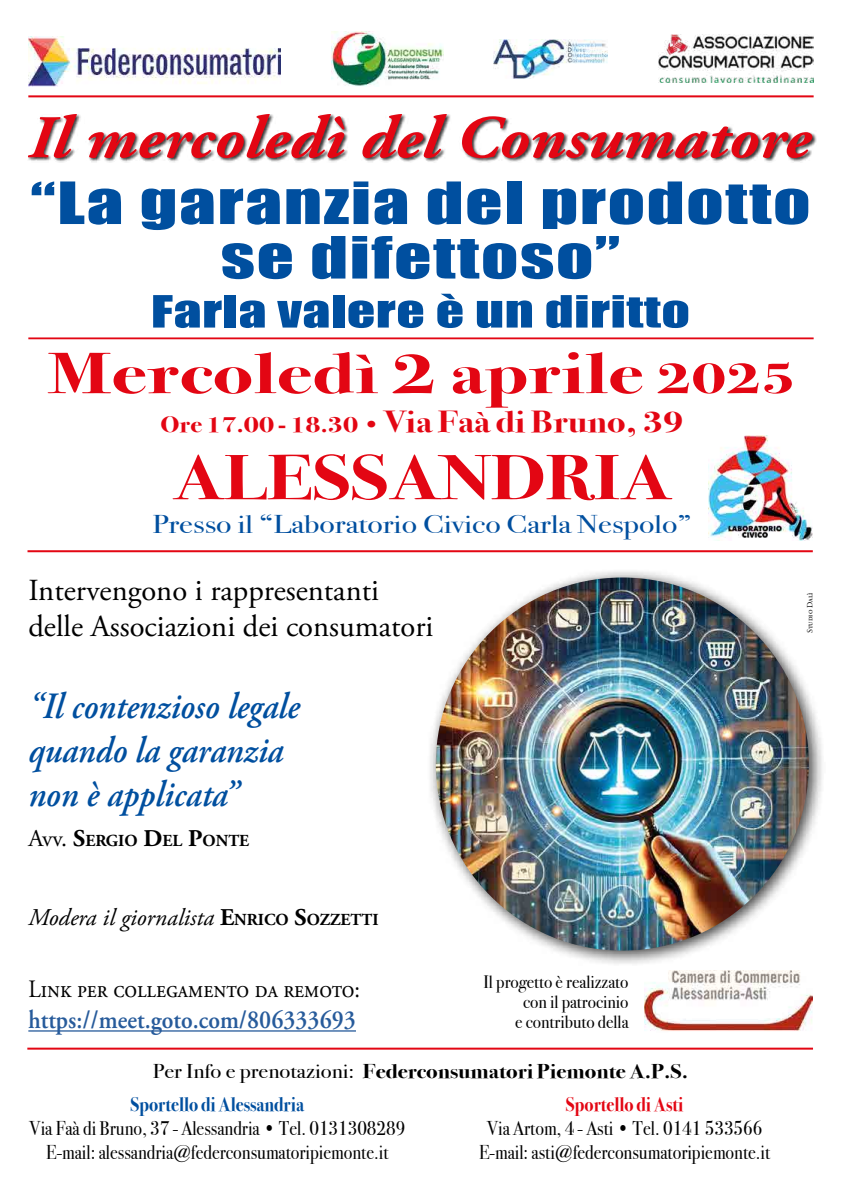
<style>
.page{position:relative;width:842px;height:1191px;background:#fff}
.page>*{position:absolute;margin:0;border:0;box-sizing:border-box;transform-origin:0 0}
.t1{font:700 64px "Bodoni Svty Two ITCTT";color:#e30613;scale:1.19 1}
.t2{font:italic 700 60.4px "Adobe Garamond Pro";color:#e30613;scale:1.09 1}
.t3{font:700 58.3px "Bodoni Svty Two ITCTT";letter-spacing:.01em;color:#e30613;scale:1.36 1}
.t4{font:53.8px/54.5px "Impact";letter-spacing:.025em;color:#004f9f;text-align:center;scale:1.36 1}
.t5{font:41.1px "Impact";letter-spacing:.01em;color:#004f9f;scale:1.36 1}
.t6{font:italic 600 37px/44.4px "Adobe Garamond Pro";color:#004f9f;scale:.91 1}
.t7{font:30.6px/36.7px "Adobe Garamond Pro";color:#000}
.t8{font:700 30.4px "Bodoni Svty Two ITCTT";color:#e30613;scale:1.19 1}
.t9{font:600 26.1px "Adobe Garamond Pro";color:#275b9b;scale:.91 1}
.t10{font:25.7px "Bodoni Svty Two ITCTT";color:#004f9f;scale:1.24 1}
.t11{font:24.9px "Adobe Garamond Pro";color:#000;scale:.9 1}
.t12{font:italic 24px "Adobe Garamond Pro";color:#000}
.t13{font:20px/24px "Bodoni Svty Two ITCTT";color:#000;text-align:center;scale:.9 1}
.t14{font:700 20px/32.6px "Bodoni Svty Two ITCTT";color:#000;scale:1.14 1}
.t15{font:700 20px "Bodoni Svty Two ITCTT";color:#e30613;scale:.9 1}
.t16{font:18px/20px "Bodoni Svty Two ITCTT";color:#000;text-align:right;scale:.96 1}
.t17{font:700 16.8px "Adobe Garamond Pro";color:#000}
.t18{font:8px "Adobe Garamond Pro";color:#000}
.s1{font-size:44.8px}
.s2{font-size:22.5px}
.s3{font-weight:400;font-size:24px}
.s4{font-size:24px}
.s5{font-weight:700;font-style:normal}
.s6{font-weight:700;font-style:normal;font-size:16.8px}
.s7{font-weight:400}
.s8{color:#004f9f}
</style>
<div class="page">
<img style="left:28px;top:36px;width:253px;height:51px">
<hr style="left:28px;top:95px;width:786px;height:2px;background:#e30613">
<img style="left:331px;top:31px;width:112px;height:55px">
<img style="left:494px;top:39px;width:114px;height:40px">
<hr style="left:27px;top:1047px;width:786px;height:2px;background:#e30613">
<div style="left:426px;top:567px;width:399px;height:400px;background:#000;opacity:.75"></div>
<img style="left:436px;top:577px;width:373px;height:373px;border-radius:186px">
<hr style="left:28px;top:1030px;width:328px;height:1px;background:#275b9b">
<hr style="left:28px;top:337px;width:786px;height:2px;background:#e30613">
<hr style="left:28px;top:550px;width:785px;height:2px;background:#e30613">
<img style="left:644px;top:970px;width:168px;height:61px">
<img style="left:658px;top:35px;width:155px;height:48px">
<div style="left:27px;top:114px;width:789px;height:49px;background:#000;opacity:.75"></div>
<img style="left:708px;top:436px;width:105px;height:104px">
<h2 class="t2" style="left:28px;top:103px;width:719px">Il mercoledì del Consumatore</h2>
<h3 class="t4" style="left:30px;top:174px;width:575px">“La garanzia del prodotto se difettoso”</h3>
<h3 class="t5" style="left:151px;top:279px;width:398px">Farla valere è un diritto</h3>
<h3 class="t3" style="left:49px;top:325px;width:551px">Mercoledì 2 aprile <span class="s1">2025</span></h3>
<h3 class="t8" style="left:161px;top:397px;width:441px"><span class="s2">Ore 17.00 - 18.30 •</span> Via Faà di Bruno, 39</h3>
<h1 class="t1" style="left:172px;top:424px;width:421px">ALESSANDRIA</h1>
<p class="t10" style="left:152px;top:503px;width:436px">Presso il “Laboratorio Civico Carla Nespolo”</p>
<h3 class="t7" style="left:28px;top:573px;width:407px">Intervengono i rappresentanti delle Associazioni dei consumatori</h3>
<p class="t18" style="left:805px;top:633px;width:42px;rotate:-90deg">Studio Dalì</p>
<h3 class="t6" style="left:28px;top:684px;width:299px">“Il contenzioso legale quando la garanzia non è applicata”</h3>
<p class="t17" style="left:28px;top:831px;width:222px"><span class="s3">Avv.</span> <span class="s4">S</span>ERGIO <span class="s4">D</span>EL <span class="s4">P</span>ONTE</p>
<p class="t12" style="left:28px;top:903px;width:352px">Modera il giornalista <span class="s5">E</span><span class="s6">NRICO</span> <span class="s5">S</span><span class="s6">OZZETTI</span></p>
<p class="t11" style="left:28px;top:974px;width:370px">Link per collegamento da remoto:</p>
<h3 class="t9" style="left:28px;top:1005px;width:362px">https://meet.goto.com/806333693</h3>
<p class="t16" style="left:483px;top:969px;width:153px">Il progetto è realizzato con il patrocinio<br>e contributo della</p>
<p class="t14" style="left:131px;top:1053px;width:490px;text-indent:22px"><span class="s7">Per Info e prenotazioni:</span> Federconsumatori Piemonte A.P.S.<br><span class="s8">Sportello di Alessandria</span></p>
<p class="t13" style="left:29px;top:1114px;width:419px">Via Faà di Bruno, 37 - Alessandria • Tel. 0131308289<br>E-mail: alessandria@federconsumatoripiemonte.it</p>
<p class="t15" style="left:566px;top:1087px;width:132px">Sportello di Asti</p>
<p class="t13" style="left:479px;top:1114px;width:325px">Via Artom, 4 - Asti • Tel. 0141 533566<br>E-mail: asti@federconsumatoripiemonte.it</p>
</div>
